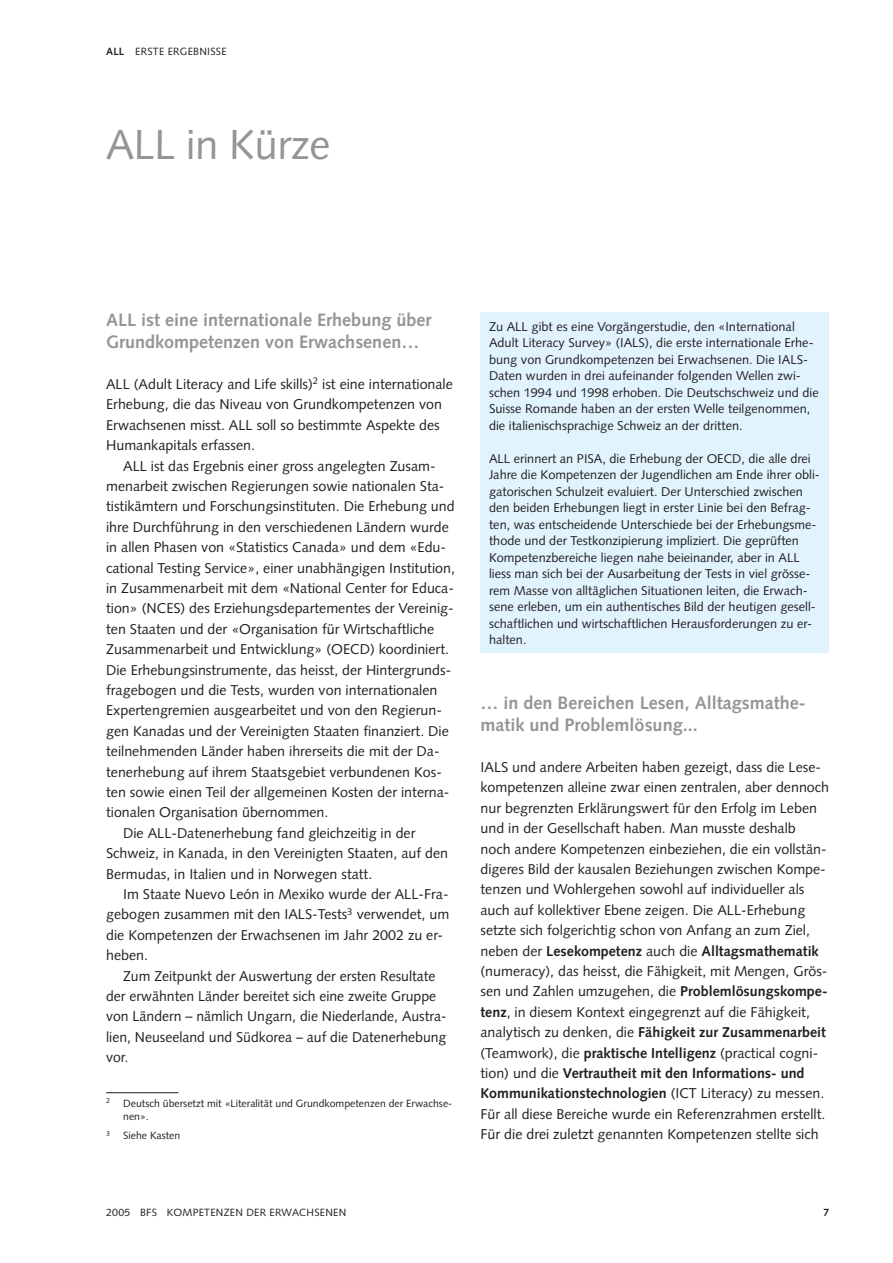
<style>
.page{position:relative;width:893px;height:1263px;background:#fff}
.page>*{position:absolute;margin:0;border:0;box-sizing:border-box;transform-origin:0 0}
.t1{font:42px "Syntax";letter-spacing:-.01em;color:#939598}
.t2{font:700 18px/21.9px "Syntax";color:#939598}
.t3{font:14.25px/20.4px "Syntax";color:#231f20}
.t4{font:12.75px/16.5px "Syntax";color:#231f20}
.t5{font:10.5px/12.9px "Syntax";color:#231f20}
.t6{font:10.5px "Syntax";letter-spacing:.025em;color:#231f20}
.t7{font:700 10.5px "Syntax";color:#231f20}
.s1{font-weight:700}
</style>
<div class="page">
<div style="left:480px;top:313px;width:349px;height:340px;background:#e1f4fd"></div>
<hr style="left:106px;top:1092px;width:72px;height:1px;background:#231f20">
<p class="t6" style="left:106px;top:47px;width:122px"><span class="s1">ALL</span> ERSTE ERGEBNISSE</p>
<h1 class="t1" style="left:106px;top:128px;width:226px">ALL in Kürze</h1>
<p class="t2" style="left:106px;top:311px;width:327px">ALL ist eine internationale Erhebung über<br>Grundkompetenzen von Erwachsenen…</p>
<p class="t3" style="left:106px;top:375px;width:348px">ALL (Adult Literacy and Life skills)<sup>2</sup> ist eine internationale Erhebung, die das Niveau von Grundkompetenzen von Erwachsenen misst. ALL soll so bestimmte Aspekte des Humankapitals erfassen.</p>
<p class="t3" style="left:123px;top:457px;width:314px">ALL ist das Ergebnis einer gross angelegten Zusam-</p>
<p class="t3" style="left:106px;top:477px;width:340px">menarbeit zwischen Regierungen sowie nationalen Sta-</p>
<p class="t3" style="left:106px;top:498px;width:350px">tistikämtern und Forschungsinstituten. Die Erhebung und</p>
<p class="t3" style="left:106px;top:518px;width:344px">ihre Durchführung in den verschiedenen Ländern wurde</p>
<p class="t3" style="left:106px;top:538px;width:341px">in allen Phasen von «Statistics Canada» und dem «Edu-</p>
<p class="t3" style="left:106px;top:559px;width:350px">cational Testing Service», einer unabhängigen Institution,</p>
<p class="t3" style="left:106px;top:579px;width:349px">in Zusammenarbeit mit dem «National Center for Educa-</p>
<p class="t3" style="left:106px;top:600px;width:349px">tion» (NCES) des Erziehungsdepartementes der Vereinig-</p>
<p class="t3" style="left:106px;top:620px;width:329px">ten Staaten und der «Organisation für Wirtschaftliche</p>
<p class="t3" style="left:106px;top:640px;width:344px">Zusammenarbeit und Entwicklung» (OECD) koordiniert.</p>
<p class="t3" style="left:106px;top:661px;width:346px">Die Erhebungsinstrumente, das heisst, der Hintergrunds-</p>
<p class="t3" style="left:106px;top:681px;width:333px">fragebogen und die Tests, wurden von internationalen</p>
<p class="t3" style="left:106px;top:702px;width:337px">Expertengremien ausgearbeitet und von den Regierun-</p>
<p class="t3" style="left:106px;top:722px;width:344px">gen Kanadas und der Vereinigten Staaten finanziert. Die</p>
<p class="t3" style="left:106px;top:742px;width:335px">teilnehmenden Länder haben ihrerseits die mit der Da-</p>
<p class="t3" style="left:106px;top:763px;width:337px">tenerhebung auf ihrem Staatsgebiet verbundenen Kos-</p>
<p class="t3" style="left:106px;top:783px;width:345px">ten sowie einen Teil der allgemeinen Kosten der interna-</p>
<p class="t3" style="left:106px;top:804px;width:224px">tionalen Organisation übernommen.</p>
<p class="t3" style="left:123px;top:824px;width:294px">Die ALL-Datenerhebung fand gleichzeitig in der</p>
<p class="t3" style="left:106px;top:844px;width:343px">Schweiz, in Kanada, in den Vereinigten Staaten, auf den</p>
<p class="t3" style="left:106px;top:865px;width:268px">Bermudas, in Italien und in Norwegen statt.</p>
<p class="t3" style="left:123px;top:885px;width:327px">Im Staate Nuevo León in Mexiko wurde der ALL-Fra-</p>
<p class="t3" style="left:106px;top:906px;width:345px">gebogen zusammen mit den IALS-Tests<sup>3</sup> verwendet, um</p>
<p class="t3" style="left:106px;top:926px;width:338px">die Kompetenzen der Erwachsenen im Jahr 2002 zu er-</p>
<p class="t3" style="left:106px;top:946px;width:43px">heben.</p>
<p class="t3" style="left:123px;top:967px;width:314px">Zum Zeitpunkt der Auswertung der ersten Resultate</p>
<p class="t3" style="left:106px;top:987px;width:331px">der erwähnten Länder bereitet sich eine zweite Gruppe</p>
<p class="t3" style="left:106px;top:1008px;width:342px">von Ländern – nämlich Ungarn, die Niederlande, Austra-</p>
<p class="t3" style="left:106px;top:1028px;width:342px">lien, Neuseeland und Südkorea – auf die Datenerhebung</p>
<p class="t3" style="left:106px;top:1048px;width:24px">vor.</p>
<p class="t5" style="left:123px;top:1098px;width:331px;text-indent:-17px"><sup>2</sup> Deutsch übersetzt mit «Literalität und Grundkompetenzen der Erwachse&shy;nen».</p>
<p class="t5" style="left:106px;top:1130px;width:76px"><sup>3</sup> Siehe Kasten</p>
<p class="t4" style="left:489px;top:319px;width:331px">Zu ALL gibt es eine Vorgängerstudie, den «International Adult Literacy Survey» (IALS), die erste internationale Erhe&shy;bung von Grundkompetenzen bei Erwachsenen. Die IALS-Daten wurden in drei aufeinander folgenden Wellen zwi&shy;schen 1994 und 1998 erhoben. Die Deutschschweiz und die Suisse Romande haben an der ersten Welle teilgenommen, die italienischsprachige Schweiz an der dritten.</p>
<p class="t4" style="left:489px;top:451px;width:332px">ALL erinnert an PISA, die Erhebung der OECD, die alle drei Jahre die Kompetenzen der Jugendlichen am Ende ihrer obli&shy;gatorischen Schulzeit evaluiert. Der Unterschied zwischen den beiden Erhebungen liegt in erster Linie bei den Befrag&shy;ten, was entscheidende Unterschiede bei der Erhebungsme&shy;thode und der Testkonzipierung impliziert. Die geprüften Kompetenzbereiche liegen nahe beieinander, aber in ALL liess man sich bei der Ausarbeitung der Tests in viel grösse&shy;rem Masse von alltäglichen Situationen leiten, die Erwach&shy;sene erleben, um ein authentisches Bild der heutigen gesell&shy;schaftlichen und wirtschaftlichen Herausforderungen zu er&shy;halten.</p>
<p class="t2" style="left:480px;top:694px;width:327px">… in den Bereichen Lesen, Alltagsmathe&shy;matik und Problemlösung...</p>
<p class="t3" style="left:480px;top:758px;width:350px">IALS und andere Arbeiten haben gezeigt, dass die Lese&shy;kompetenzen alleine zwar einen zentralen, aber dennoch nur begrenzten Erklärungswert für den Erfolg im Leben und in der Gesellschaft haben. Man musste deshalb noch andere Kompetenzen einbeziehen, die ein vollstän&shy;digeres Bild der kausalen Beziehungen zwischen Kompe&shy;tenzen und Wohlergehen sowohl auf individueller als auch auf kollektiver Ebene zeigen. Die ALL-Erhebung setzte sich folgerichtig schon von Anfang an zum Ziel, neben der <span class="s1">Lesekompetenz</span> auch die <span class="s1">Alltagsmathematik </span>(numeracy), das heisst, die Fähigkeit, mit Mengen, Grös&shy;sen und Zahlen umzugehen, die <span class="s1">Problemlösungskompe&shy;tenz</span>, in diesem Kontext eingegrenzt auf die Fähigkeit, analytisch zu denken, die <span class="s1">Fähigkeit zur Zusammenarbeit </span>(Teamwork), die <span class="s1">praktische Intelligenz</span> (practical cogni&shy;tion) und die <span class="s1">Vertrautheit mit den Informations- und Kommunikationstechnologien</span> (ICT Literacy) zu messen.<br>Für all diese Bereiche wurde ein Referenzrahmen erstellt.<br>Für die drei zuletzt genannten Kompetenzen stellte sich</p>
<p class="t6" style="left:106px;top:1208px;width:242px">2005 BFS KOMPETENZEN DER ERWACHSENEN</p>
<p class="t7" style="left:823px;top:1208px;width:7px">7</p>
</div>
